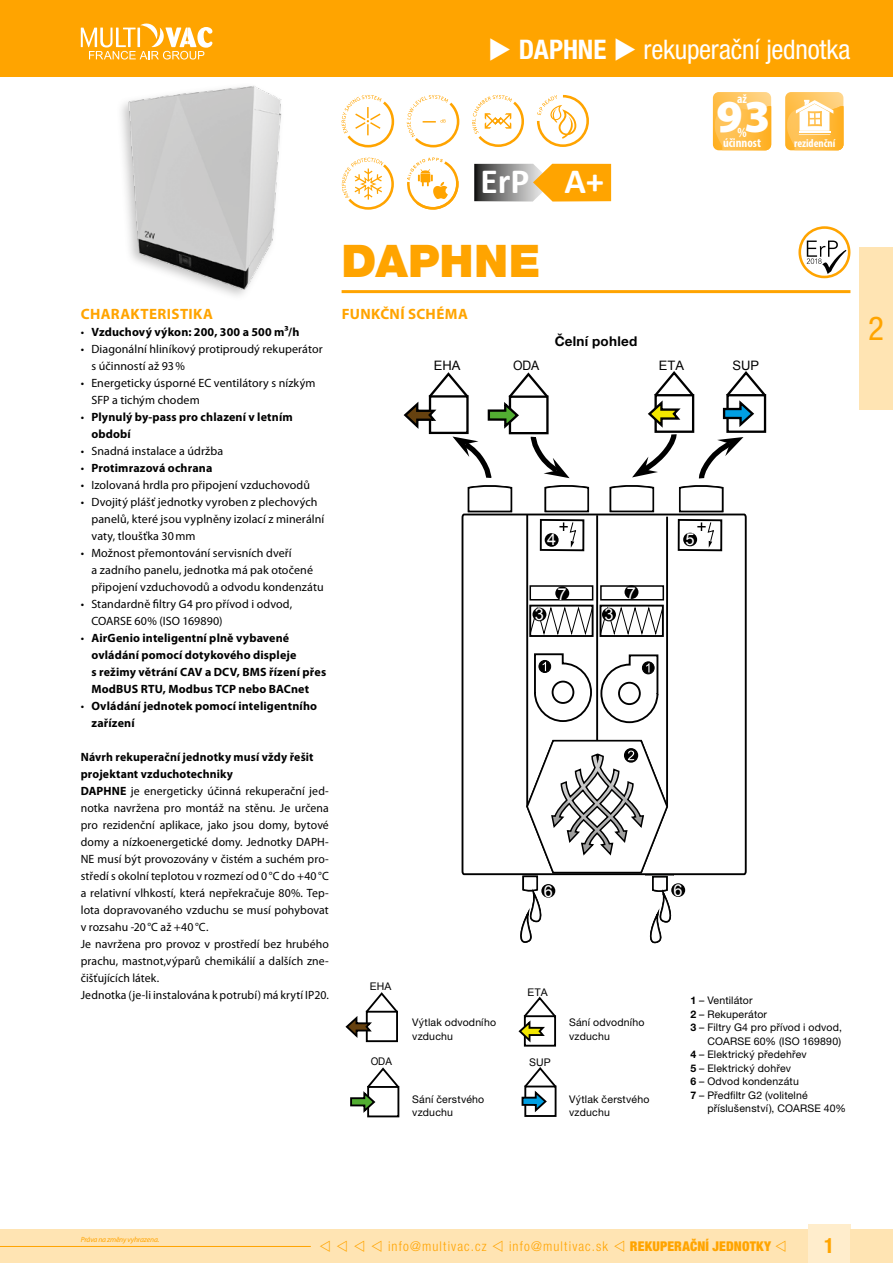
<style>
.page{position:relative;width:893px;height:1263px;background:#fff}
.page>*{position:absolute;margin:0;border:0;box-sizing:border-box;transform-origin:0 0}
.t1{font:900 45.9px "Myriad Pro";color:#fff}
.t2{font:900 45px "Helvetica Neue LT Pro";letter-spacing:.005em;color:#ffa400}
.t3{font:700 35.55px "Calibri";color:#fff}
.t4{font:condensed 33px "Helvetica Neue LT Pro";color:#ffa400}
.t5{font:condensed 27px "Helvetica Neue LT Pro";letter-spacing:-.01em;color:#fff}
.t6{font:700 condensed 21px "Helvetica Neue LT Pro";color:#ffa400}
.t7{font:16.35px "Arial";color:#fff}
.t8{font:700 15px "Myriad Pro";letter-spacing:.025em;color:#ffa400}
.t9{font:700 condensed 14.1px "Myriad Pro";color:#fff}
.t10{font:300 condensed 13.5px "Helvetica Neue LT Pro";letter-spacing:.08em;color:#ffa400}
.t11{font:700 13.5px "Helvetica Neue LT Pro";letter-spacing:.02em;color:#000}
.t12{font:13.05px "Arial";color:#000}
.t13{font:13.05px "Arial";color:#000;scale:.94 1}
.t14{font:700 condensed 12.75px "Myriad Pro";color:#fff}
.t15{font:12px/17px "Myriad Pro";letter-spacing:.005em;color:#000}
.t16{font:700 12px/17px "Myriad Pro";letter-spacing:.01em;color:#000}
.t17{font:700 condensed 11.55px "Myriad Pro";color:#fff}
.t18{font:10.5px/13.5px "Helvetica Neue LT Pro";letter-spacing:.015em;color:#000}
.t19{font:10.5px "Arial";color:#000}
.t20{font:10.5px "Arial";color:#000;scale:.94 1}
.t21{font:italic 7.5px "Myriad Pro";letter-spacing:-.015em;color:#ffa400}
.s1{font-weight:700}
.s2{font-weight:400}
.s3{font-weight:900}
</style>
<div class="page">
<div style="left:0;top:0;width:893px;height:77px;background:#ffa400"></div>
<div style="left:859px;top:247px;width:34px;height:162px;background:#ffe4b3"></div>
<div style="left:808px;top:1225px;width:42px;height:38px;background:#ffedcc"></div>
<div style="left:850px;top:1229px;width:43px;height:34px;background:#ffe4b3"></div>
<div style="left:0;top:1229px;width:808px;height:34px;background:#ffe4b3"></div>
<hr style="left:0;top:1246px;width:311px;height:1px;background:#ffa400">
<svg style="left:81px;top:23px;width:131px;height:37px"></svg>
<svg style="left:461px;top:513px;width:286px;height:363px"></svg>
<hr style="left:596px;top:515px;width:2px;height:226px;background:#000">
<div style="left:678px;top:519px;width:44px;height:32px;border:2px solid #000"></div>
<svg style="left:533px;top:652px;width:60px;height:71px"></svg>
<hr style="left:526px;top:515px;width:2px;height:292px;background:#000">
<hr style="left:666px;top:517px;width:2px;height:290px;background:#000">
<div style="left:529px;top:605px;width:65px;height:32px;border:2px solid #000"></div>
<svg style="left:529px;top:605px;width:64px;height:31px"></svg>
<div style="left:600px;top:605px;width:64px;height:32px;border:2px solid #000"></div>
<svg style="left:600px;top:606px;width:63px;height:30px"></svg>
<div style="left:540px;top:519px;width:44px;height:32px;border:2px solid #000"></div>
<svg style="left:541px;top:520px;width:42px;height:30px"></svg>
<svg style="left:599px;top:653px;width:60px;height:71px"></svg>
<svg style="left:679px;top:520px;width:42px;height:30px"></svg>
<div style="left:530px;top:586px;width:63px;height:14px;background:#fff"></div>
<div style="left:529px;top:585px;width:64px;height:15px;border:2px solid #000"></div>
<div style="left:601px;top:586px;width:62px;height:14px;background:#fff"></div>
<div style="left:600px;top:585px;width:64px;height:15px;border:2px solid #000"></div>
<div style="left:532px;top:608px;width:14px;height:13px;background:#000;border-radius:50%"></div>
<div style="left:602px;top:608px;width:14px;height:13px;background:#000;border-radius:50%"></div>
<div style="left:545px;top:533px;width:14px;height:14px;background:#000;border-radius:50%"></div>
<div style="left:683px;top:533px;width:14px;height:13px;background:#000;border-radius:50%"></div>
<div style="left:555px;top:586px;width:14px;height:14px;background:#000;border-radius:50%"></div>
<div style="left:624px;top:585px;width:14px;height:14px;background:#000;border-radius:50%"></div>
<svg style="left:404px;top:372px;width:186px;height:141px"></svg>
<svg style="left:609px;top:371px;width:158px;height:142px"></svg>
<svg style="left:515px;top:739px;width:158px;height:205px"></svg>
<div style="left:671px;top:883px;width:14px;height:14px;background:#000;border-radius:50%"></div>
<hr style="left:342px;top:290px;width:508px;height:3px;background:#ffa400">
<div style="left:116px;top:82px;width:168px;height:219px;background:#706f6f;opacity:.4"></div>
<img style="left:128px;top:85px;width:153px;height:204px">
<svg style="left:785px;top:92px;width:58px;height:58px"></svg>
<svg style="left:713px;top:92px;width:58px;height:58px;background:#ffbf4d"></svg>
<svg style="left:474px;top:164px;width:137px;height:38px;background:#c69a49"></svg>
<svg style="left:342px;top:95px;width:52px;height:52px"></svg>
<svg style="left:407px;top:95px;width:52px;height:52px"></svg>
<svg style="left:342px;top:158px;width:52px;height:52px"></svg>
<svg style="left:472px;top:95px;width:52px;height:52px"></svg>
<svg style="left:537px;top:95px;width:52px;height:52px"></svg>
<svg style="left:407px;top:157px;width:52px;height:53px"></svg>
<svg style="left:798px;top:226px;width:52px;height:52px"></svg>
<div style="left:367px;top:1086px;width:32px;height:31px;border:2px solid #000"></div>
<svg style="left:350px;top:1067px;width:50px;height:48px"></svg>
<svg style="left:345px;top:992px;width:53px;height:51px"></svg>
<svg style="left:521px;top:1067px;width:36px;height:50px"></svg>
<svg style="left:518px;top:996px;width:39px;height:51px"></svg>
<h3 class="t5" style="left:488px;top:34px;width:364px">◆ <span class="s1">DAPHNE</span> ◆ rekuperační jednotka</h3>
<h3 class="t3" style="left:481px;top:159px;width:125px">ErP A+</h3>
<p class="t14" style="left:737px;top:90px;width:11px">až</p>
<p class="t9" style="left:737px;top:123px;width:11px">%</p>
<h1 class="t1" style="left:717px;top:90px;width:55px">93</h1>
<p class="t14" style="left:723px;top:135px;width:39px">účinnost</p>
<p class="t17" style="left:794px;top:136px;width:43px">rezidenční</p>
<p class="t8" style="left:81px;top:304px;width:134px">CHARAKTERISTIKA</p>
<p class="t16" style="left:81px;top:323px;width:220px"><span class="s2">•</span> Vzduchový výkon: 200, 300 a 500 m³/h</p>
<p class="t15" style="left:91px;top:340px;width:233px;text-indent:-11px">• Diagonální hliníkový protiproudý rekuperátor s účinností až 93%</p>
<p class="t15" style="left:91px;top:374px;width:226px;text-indent:-11px">• Energeticky úsporné EC ventilátory s nízkým<br>SFP a tichým chodem</p>
<p class="t16" style="left:91px;top:408px;width:203px;text-indent:-11px"><span class="s2">•</span> Plynulý by-pass pro chlazení v letním období</p>
<p class="t15" style="left:81px;top:442px;width:144px">• Snadná instalace a údržba</p>
<p class="t16" style="left:81px;top:459px;width:133px"><span class="s2">•</span> Protimrazová ochrana</p>
<p class="t15" style="left:81px;top:476px;width:231px">• Izolovaná hrdla pro připojení vzduchovodů</p>
<p class="t15" style="left:91px;top:493px;width:234px;text-indent:-11px">• Dvojitý plášť jednotky vyroben z plechových panelů, které jsou vyplněny izolací z minerální vaty, tloušťka 30mm</p>
<p class="t15" style="left:91px;top:544px;width:234px;text-indent:-11px">• Možnost přemontování servisních dveří<br>a zadního panelu, jednotka má pak otočené připojení vzduchovodů a odvodu kondenzátu</p>
<p class="t15" style="left:91px;top:595px;width:202px;text-indent:-11px">• Standardně filtry G4 pro přívod i odvod,<br>COARSE 60% (ISO 169890)</p>
<p class="t16" style="left:91px;top:629px;width:236px;text-indent:-11px"><span class="s2">•</span> AirGenio inteligentní plně vybavené ovládání pomocí dotykového displeje<br>s režimy větrání CAV a DCV, BMS řízení přes ModBUS RTU, Modbus TCP nebo BACnet</p>
<p class="t16" style="left:91px;top:697px;width:227px;text-indent:-11px"><span class="s2">•</span> Ovládání jednotek pomocí inteligentního zařízení</p>
<p class="t15" style="left:81px;top:748px;width:250px"><span class="s1">Návrh rekuperační jednotky musí vždy řešit projektant vzduchotechniky<br>DAPHNE</span> je energeticky účinná rekuperační jed&shy;notka navržena pro montáž na stěnu. Je určena pro rezidenční aplikace, jako jsou domy, bytové domy a nízkoenergetické domy. Jednotky DAPH-NE musí být provozovány v čistém a suchém pro&shy;středí s okolní teplotou v rozmezí od 0°C do +40°C a relativní vlhkostí, která nepřekračuje 80%. Tep&shy;lota dopravovaného vzduchu se musí pohybovat v rozsahu -20°C až +40°C.<br>Je navržena pro provoz v prostředí bez hrubého prachu, mastnot,výparů chemikálií a dalších zne&shy;čišťujících látek.<br>Jednotka (je-li instalována k potrubí) má krytí IP20.</p>
<h2 class="t2" style="left:342px;top:234px;width:200px">DAPHNE</h2>
<p class="t8" style="left:342px;top:304px;width:128px">FUNKČNÍ SCHÉMA</p>
<p class="t11" style="left:555px;top:332px;width:84px">Čelní pohled</p>
<p class="t12" style="left:434px;top:357px;width:28px">EHA</p>
<p class="t13" style="left:513px;top:357px;width:29px">ODA</p>
<p class="t12" style="left:659px;top:357px;width:27px">ETA</p>
<p class="t12" style="left:732px;top:357px;width:28px">SUP</p>
<h3 class="t7" style="left:547px;top:528px;width:11px">4</h3>
<h3 class="t7" style="left:685px;top:529px;width:11px">5</h3>
<h3 class="t7" style="left:558px;top:583px;width:11px">7</h3>
<h3 class="t7" style="left:627px;top:582px;width:11px">7</h3>
<h3 class="t7" style="left:535px;top:604px;width:11px">3</h3>
<h3 class="t7" style="left:604px;top:604px;width:11px">3</h3>
<h3 class="t7" style="left:544px;top:880px;width:11px">6</h3>
<h3 class="t7" style="left:674px;top:879px;width:11px">6</h3>
<p class="t19" style="left:370px;top:979px;width:23px">EHA</p>
<p class="t20" style="left:371px;top:1055px;width:24px">ODA</p>
<p class="t18" style="left:412px;top:1015px;width:85px">Výtlak odvodního vzduchu</p>
<p class="t18" style="left:412px;top:1092px;width:73px">Sání čerstvého vzduchu</p>
<p class="t19" style="left:527px;top:985px;width:22px">ETA</p>
<p class="t19" style="left:529px;top:1055px;width:23px">SUP</p>
<p class="t18" style="left:569px;top:1015px;width:77px">Sání odvodního vzduchu</p>
<p class="t18" style="left:569px;top:1092px;width:82px">Výtlak čerstvého vzduchu</p>
<p class="t18" style="left:690px;top:993px;width:64px"><span class="s1">1</span> – Ventilátor</p>
<p class="t18" style="left:690px;top:1007px;width:78px"><span class="s1">2</span> – Rekuperátor</p>
<p class="t18" style="left:690px;top:1020px;width:153px"><span class="s1">3</span> – Filtry G4 pro přívod i odvod,</p>
<p class="t18" style="left:707px;top:1034px;width:135px">COARSE 60% (ISO 169890)</p>
<p class="t18" style="left:690px;top:1047px;width:118px"><span class="s1">4</span> – Elektrický předehřev</p>
<p class="t18" style="left:690px;top:1061px;width:102px"><span class="s1">5</span> – Elektrický dohřev</p>
<p class="t18" style="left:690px;top:1074px;width:110px"><span class="s1">6</span> – Odvod kondenzátu</p>
<p class="t18" style="left:690px;top:1088px;width:119px"><span class="s1">7</span> – Předfiltr G2 (volitelné</p>
<p class="t18" style="left:707px;top:1101px;width:140px">příslušenství), COARSE 40%</p>
<h3 class="t4" style="left:868px;top:309px;width:17px">2</h3>
<p class="t21" style="left:81px;top:1235px;width:80px">Práva na změny vyhrazena.</p>
<p class="t10" style="left:319px;top:1239px;width:469px">❖ ❖ ❖ ❖ info@multivac.cz ❖ info@multivac.sk ❖ <span class="s3">REKUPERAČNÍ JEDNOTKY</span> ❖</p>
<h3 class="t6" style="left:824px;top:1233px;width:12px">1</h3>
</div>
